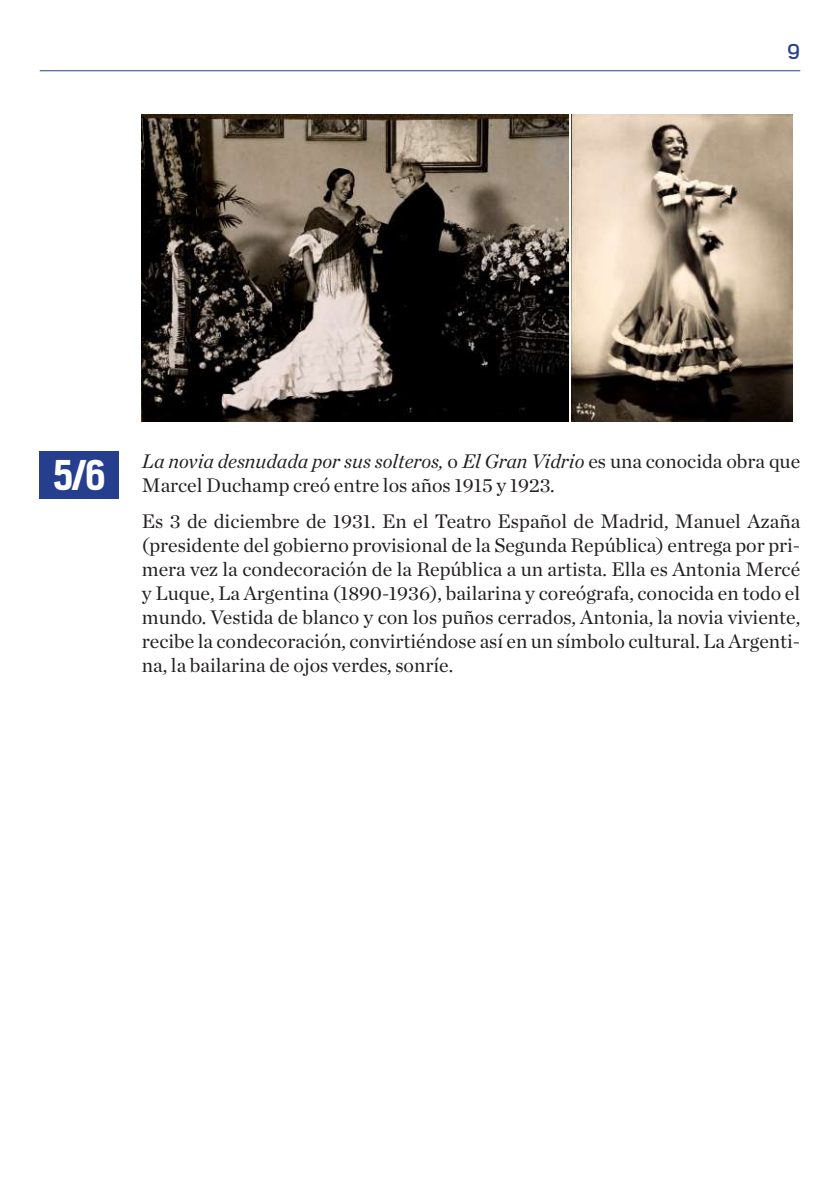
<style>
.page{position:relative;width:840px;height:1191px;background:#fff}
.page>*{position:absolute;margin:0;border:0;box-sizing:border-box;transform-origin:0 0}
.t1{font:700 48px "Scout Cond";color:#fff}
.t2{font:24px "Scout";color:#253f8e}
.t3{font:20px/24px "Chronicle Deck";color:#231f20}
.s1{font-style:italic}
</style>
<div class="page">
<hr style="left:40px;top:70px;width:759px;height:1px;background:#253f8e">
<img style="left:571px;top:115px;width:221px;height:306px">
<img style="left:142px;top:115px;width:426px;height:306px">
<div style="left:40px;top:451px;width:79px;height:48px;background:#253f8e"></div>
<p class="t2" style="left:786px;top:36px;width:15px">9</p>
<h1 class="t1" style="left:54px;top:444px;width:53px">5/6</h1>
<p class="t3" style="left:142px;top:449px;width:659px"><span class="s1">La novia desnudada por sus solteros,</span> o <span class="s1">El Gran Vidrio</span> es una conocida obra que<br>Marcel Duchamp creó entre los años 1915 y 1923.</p>
<p class="t3" style="left:142px;top:509px;width:659px;text-align:justify">Es 3 de diciembre de 1931. En el Teatro Español de Madrid, Manuel Azaña (presidente del gobierno provisional de la Segunda República) entrega por pri&shy;mera vez la condecoración de la República a un artista. Ella es Antonia Mercé y Luque, La Argentina (1890-1936), bailarina y coreógrafa, conocida en todo el mundo. Vestida de blanco y con los puños cerrados, Antonia, la novia viviente, recibe la condecoración, convirtiéndose así en un símbolo cultural. La Argenti&shy;na, la bailarina de ojos verdes, sonríe.</p>
</div>
